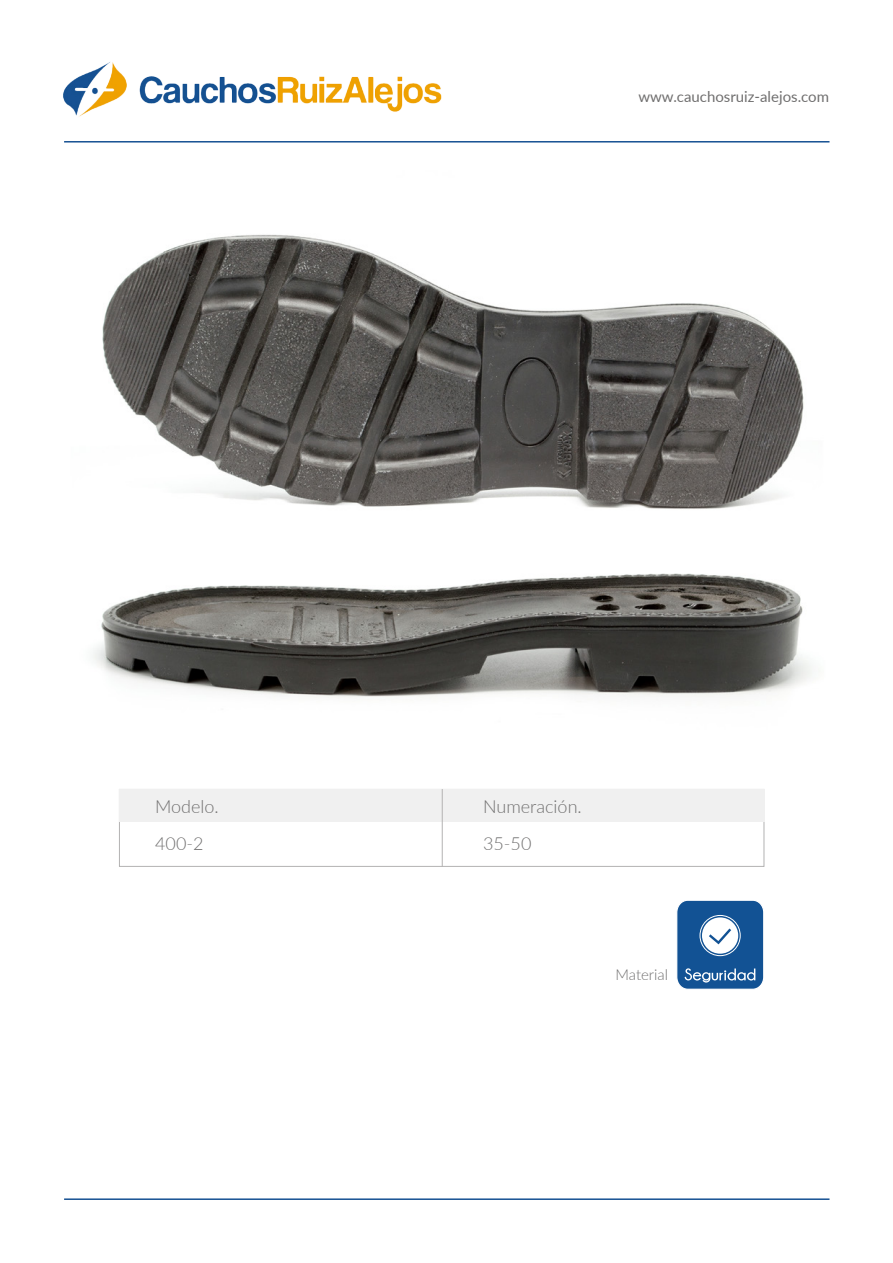
<style>
.page{position:relative;width:893px;height:1263px;background:#fff}
.page>*{position:absolute;margin:0;border:0;box-sizing:border-box;transform-origin:0 0}
.t1{font:300 18px "Lato";color:#706f6f}
.t2{font:15px "Lato";color:#706f6f}
.t3{font:300 15px "Lato";color:#706f6f}
</style>
<div class="page">
<img style="left:63px;top:62px;width:379px;height:55px">
<hr style="left:64px;top:141px;width:765px;height:2px;background:#165193">
<hr style="left:64px;top:1198px;width:765px;height:2px;background:#165193">
<img style="left:93px;top:234px;width:719px;height:464px">
<div style="left:119px;top:789px;width:645px;height:78px;border:1px solid #b3b2b2"></div>
<div style="left:119px;top:789px;width:645px;height:33px;background:#f0f0f0"></div>
<hr style="left:442px;top:789px;width:1px;height:78px;background:#b3b2b2">
<div style="left:677px;top:900px;width:87px;height:89px;background:#125294;border-radius:12px"></div>
<div style="left:676px;top:900px;width:88px;height:90px;border:1px solid #fff;border-radius:12px"></div>
<svg style="left:685px;top:968px;width:70px;height:14px"></svg>
<div style="left:700px;top:915px;width:40px;height:41px;border:1px solid #fff;border-radius:50%"></div>
<div style="left:702px;top:917px;width:36px;height:37px;background:#fff;border-radius:50%"></div>
<svg style="left:709px;top:928px;width:23px;height:17px"></svg>
<p class="t2" style="left:638px;top:86px;width:192px">www.cauchosruiz-alejos.com</p>
<p class="t1" style="left:155px;top:794px;width:65px">Modelo.</p>
<p class="t1" style="left:155px;top:831px;width:50px">400-2</p>
<p class="t1" style="left:483px;top:794px;width:100px">Numeración.</p>
<p class="t1" style="left:483px;top:831px;width:50px">35-50</p>
<p class="t3" style="left:615px;top:964px;width:54px">Material</p>
</div>
